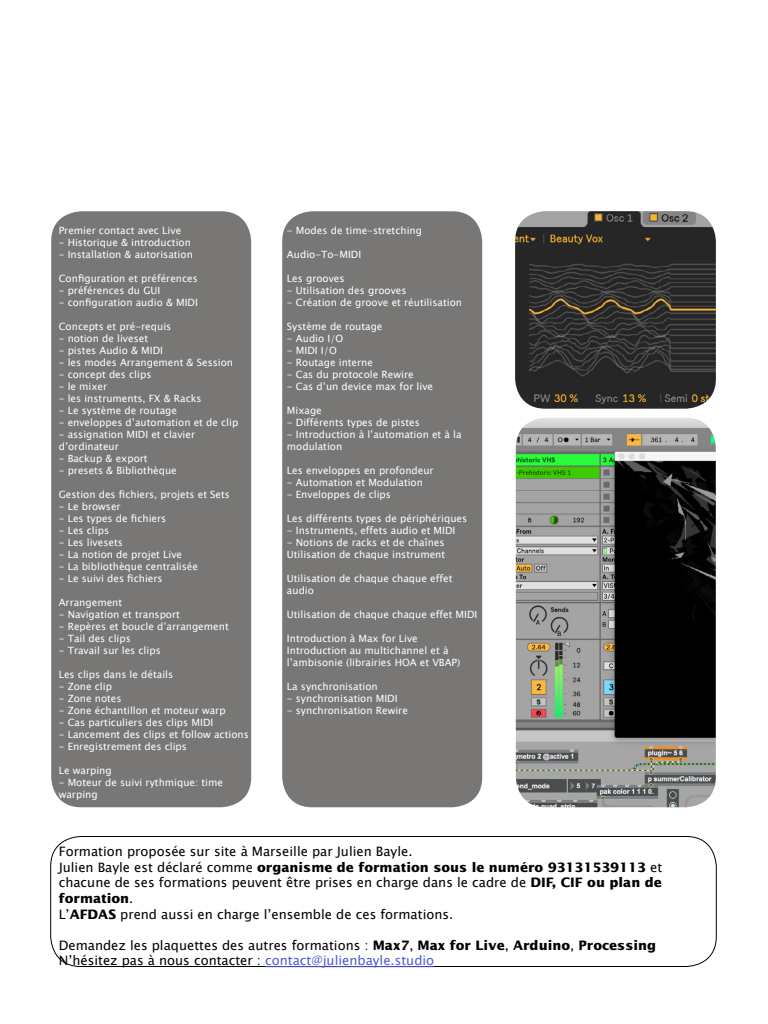
<style>
.page{position:relative;width:768px;height:1024px;background:#fff}
.page>*{position:absolute;margin:0;border:0;box-sizing:border-box;transform-origin:0 0}
.t1{font:13px/15.6px "Lucida Sans Unicode";color:#000}
.t2{font:700 13px "Lucida Sans";color:#000}
.t3{font:10px/12px "Lucida Sans Unicode";color:#fff}
.s1{font-family:"Lucida Sans Unicode";font-weight:400}
.s2{font-family:"Lucida Sans";font-weight:700}
.s3{color:#4f5cd6}
</style>
<div class="page">
<div style="left:282px;top:211px;width:200px;height:596px;background:#787776;border-radius:30px"></div>
<div style="left:51px;top:211px;width:200px;height:596px;background:#787776;border-radius:30px"></div>
<div style="left:50px;top:836px;width:667px;height:131px;border:1px solid #000;border-radius:30px"></div>
<hr style="left:265px;top:966px;width:169px;height:1px;background:#4f5cd6">
<img style="left:516px;top:418px;width:200px;height:389px">
<img style="left:515px;top:211px;width:201px;height:198px">
<p class="t3" style="left:59px;top:224px;width:124px">Premier contact avec Live</p>
<p class="t3" style="left:59px;top:236px;width:134px">- Historique &amp; introduction</p>
<p class="t3" style="left:59px;top:248px;width:136px">- Installation &amp; autorisation</p>
<p class="t3" style="left:59px;top:272px;width:141px">Configuration et préférences</p>
<p class="t3" style="left:59px;top:284px;width:103px">- préférences du GUI</p>
<p class="t3" style="left:59px;top:296px;width:141px">- configuration audio &amp; MIDI</p>
<p class="t3" style="left:59px;top:320px;width:114px">Concepts et pré-requis</p>
<p class="t3" style="left:59px;top:332px;width:91px">- notion de liveset</p>
<p class="t3" style="left:59px;top:344px;width:106px">- pistes Audio &amp; MIDI </p>
<p class="t3" style="left:59px;top:356px;width:176px">- les modes Arrangement &amp; Session </p>
<p class="t3" style="left:59px;top:368px;width:94px">- concept des clips </p>
<p class="t3" style="left:59px;top:380px;width:50px">- le mixer </p>
<p class="t3" style="left:59px;top:392px;width:144px">- les instruments, FX &amp; Racks</p>
<p class="t3" style="left:59px;top:404px;width:120px">- Le système de routage</p>
<p class="t3" style="left:59px;top:416px;width:181px">- enveloppes d’automation et de clip</p>
<p class="t3" style="left:59px;top:428px;width:138px">- assignation MIDI et clavier d’ordinateur</p>
<p class="t3" style="left:59px;top:452px;width:90px">- Backup &amp; export</p>
<p class="t3" style="left:59px;top:464px;width:120px">- presets &amp; Bibliothèque</p>
<p class="t3" style="left:59px;top:488px;width:173px">Gestion des fichiers, projets et Sets</p>
<p class="t3" style="left:59px;top:500px;width:63px">- Le browser</p>
<p class="t3" style="left:59px;top:512px;width:109px">- Les types de fichiers </p>
<p class="t3" style="left:59px;top:524px;width:52px">- Les clips </p>
<p class="t3" style="left:59px;top:536px;width:66px">- Les livesets </p>
<p class="t3" style="left:59px;top:548px;width:125px">- La notion de projet Live </p>
<p class="t3" style="left:59px;top:560px;width:141px">- La bibliothèque centralisée</p>
<p class="t3" style="left:59px;top:572px;width:105px">- Le suivi des fichiers</p>
<p class="t3" style="left:59px;top:596px;width:65px">Arrangement</p>
<p class="t3" style="left:59px;top:608px;width:123px">- Navigation et transport</p>
<p class="t3" style="left:59px;top:620px;width:172px">- Repères et boucle d’arrangement</p>
<p class="t3" style="left:59px;top:632px;width:74px">- Tail des clips</p>
<p class="t3" style="left:59px;top:644px;width:104px">- Travail sur les clips</p>
<p class="t3" style="left:59px;top:668px;width:116px">Les clips dans le détails</p>
<p class="t3" style="left:59px;top:680px;width:55px">- Zone clip</p>
<p class="t3" style="left:59px;top:692px;width:64px">- Zone notes</p>
<p class="t3" style="left:59px;top:704px;width:168px">- Zone échantillon et moteur warp</p>
<p class="t3" style="left:59px;top:716px;width:156px">- Cas particuliers des clips MIDI</p>
<p class="t3" style="left:59px;top:728px;width:192px">- Lancement des clips et follow actions</p>
<p class="t3" style="left:59px;top:740px;width:130px">- Enregistrement des clips</p>
<p class="t3" style="left:59px;top:764px;width:55px">Le warping</p>
<p class="t3" style="left:59px;top:776px;width:166px">- Moteur de suivi rythmique: time warping</p>
<p class="t3" style="left:287px;top:224px;width:137px">- Modes de time-stretching</p>
<p class="t3" style="left:287px;top:248px;width:76px">Audio-To-MIDI</p>
<p class="t3" style="left:287px;top:272px;width:59px">Les grooves</p>
<p class="t3" style="left:287px;top:284px;width:121px">- Utilisation des grooves</p>
<p class="t3" style="left:287px;top:296px;width:177px">- Création de groove et réutilisation</p>
<p class="t3" style="left:287px;top:320px;width:97px">Système de routage</p>
<p class="t3" style="left:287px;top:332px;width:58px">- Audio I/O</p>
<p class="t3" style="left:287px;top:344px;width:51px">- MIDI I/O</p>
<p class="t3" style="left:287px;top:356px;width:88px">- Routage interne</p>
<p class="t3" style="left:287px;top:368px;width:128px">- Cas du protocole Rewire</p>
<p class="t3" style="left:287px;top:380px;width:148px">- Cas d’un device max for live</p>
<p class="t3" style="left:287px;top:404px;width:36px">Mixage</p>
<p class="t3" style="left:287px;top:416px;width:134px">- Différents types de pistes</p>
<p class="t3" style="left:287px;top:428px;width:176px">- Introduction à l’automation et à la modulation</p>
<p class="t3" style="left:287px;top:464px;width:148px">Les enveloppes en profondeur</p>
<p class="t3" style="left:287px;top:476px;width:138px">- Automation et Modulation</p>
<p class="t3" style="left:287px;top:488px;width:106px">- Enveloppes de clips</p>
<p class="t3" style="left:287px;top:512px;width:182px">Les différents types de périphériques</p>
<p class="t3" style="left:287px;top:524px;width:170px">- Instruments, effets audio et MIDI</p>
<p class="t3" style="left:287px;top:536px;width:160px">- Notions de racks et de chaînes<br>Utilisation de chaque instrument</p>
<p class="t3" style="left:287px;top:572px;width:167px">Utilisation de chaque chaque effet audio</p>
<p class="t3" style="left:287px;top:608px;width:192px">Utilisation de chaque chaque effet MIDI</p>
<p class="t3" style="left:287px;top:632px;width:175px">Introduction à Max for Live<br>Introduction au multichannel et à l’ambisonie (librairies HOA et VBAP)</p>
<p class="t3" style="left:287px;top:680px;width:92px">La synchronisation</p>
<p class="t3" style="left:287px;top:692px;width:112px">- synchronisation MIDI</p>
<p class="t3" style="left:287px;top:704px;width:123px">- synchronisation Rewire</p>
<h1 class="t1" style="left:59px;top:844px;width:355px">Formation proposée sur site à Marseille par Julien Bayle.</h1>
<h1 class="t2" style="left:59px;top:860px;width:605px"><span class="s1">Julien Bayle est déclaré comme</span> organisme de formation sous le numéro 93131539113 <span class="s1">et</span></h1>
<h1 class="t1" style="left:59px;top:875px;width:605px">chacune de ses formations peuvent être prises en charge dans le cadre de <span class="s2">DIF, CIF ou plan de</span></h1>
<h1 class="t2" style="left:59px;top:891px;width:76px">formation<span class="s1">.</span></h1>
<h1 class="t1" style="left:59px;top:906px;width:396px">L’<span class="s2">AFDAS</span> prend aussi en charge l’ensemble de ces formations.</h1>
<h1 class="t1" style="left:59px;top:937px;width:599px">Demandez les plaquettes des autres formations : <span class="s2">Max7</span>, <span class="s2">Max for Live</span>, <span class="s2">Arduino</span>, <span class="s2">Processing<br></span>N’hésitez pas à nous contacter : <span class="s3">contact@julienbayle.studio</span></h1>
</div>
